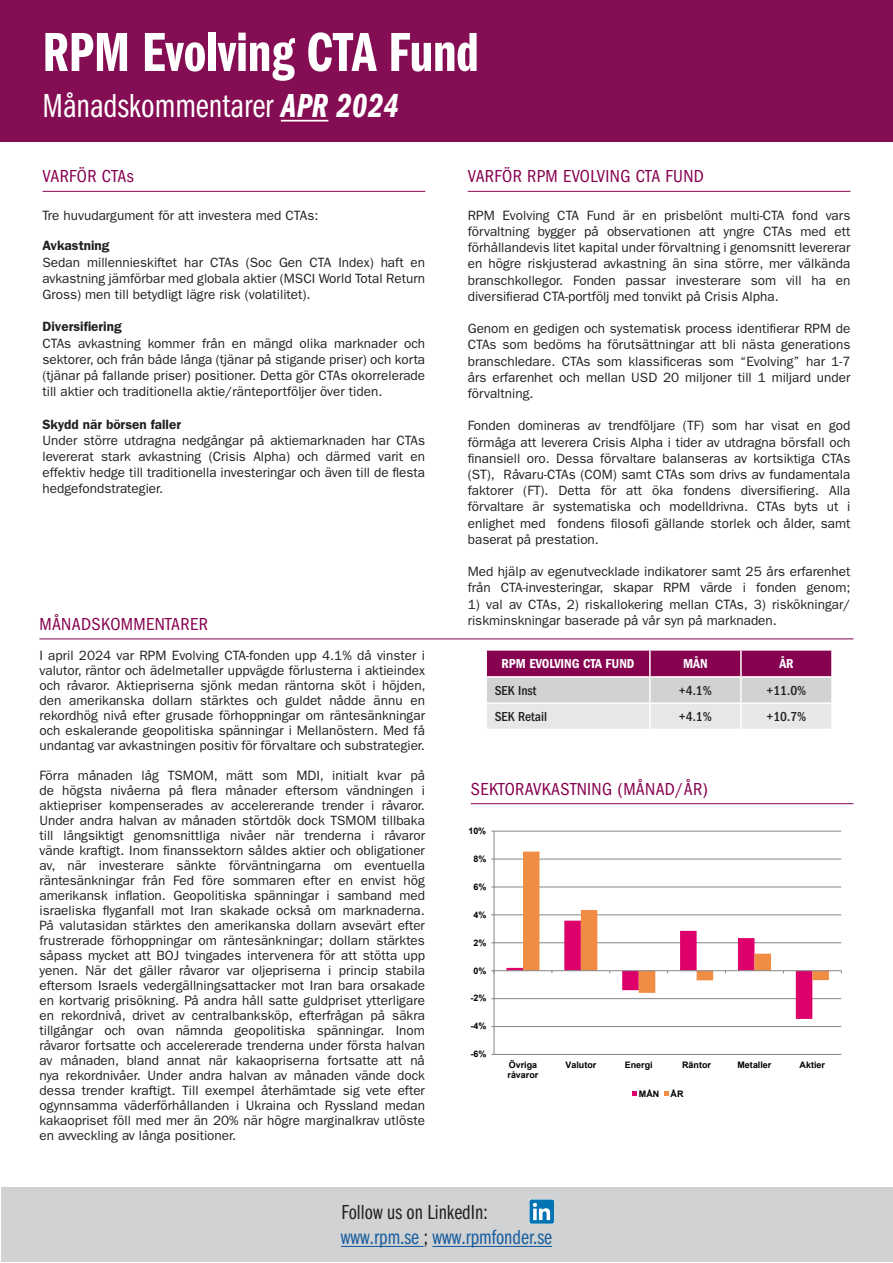
<style>
.page{position:relative;width:893px;height:1263px;background:#fff}
.page>*{position:absolute;margin:0;border:0;box-sizing:border-box;transform-origin:0 0}
.t1{font:57px "ITC Franklin Gothic Std Dm Cp";color:#fff}
.t2{font:34.5px "ITC Franklin Gothic Std Bk Cp";color:#fff}
.t3{font:21px/25.2px "ITC Franklin Gothic Std Bk Cp";color:#175d9e}
.Factsheet_Header{font:condensed 18px "ITC Franklin Gothic Std";letter-spacing:.02em;color:#860150}
.t4{font:13.5px/15px "ITC Franklin Gothic Std";color:#231f20;text-align:justify}
.t5{font:600 13.5px "ITC Franklin Gothic Std";color:#231f20}
.FG_Book_Centered_Bla{font:500 condensed 13.5px "ITC Franklin Gothic Std";color:#231f20}
.Unit_Class_Header{font:13.5px "ITC Franklin Gothic Std Dm Cd";color:#fff}
.t6{font:700 9px/10.4px "Arial";color:#000}
.s1{font-family:"ITC Franklin Gothic Std Dm Cp It"}
.s2{color:#231f20}
</style>
<div class="page">
<div style="left:0;top:0;width:893px;height:141px;background:#850d53"></div>
<div style="left:1px;top:1187px;width:892px;height:75px;background:#d1d2d4"></div>
<hr style="left:341px;top:1246px;width:83px;height:1px;background:#175d9e">
<hr style="left:432px;top:1246px;width:120px;height:1px;background:#175d9e">
<img style="left:529px;top:1199px;width:25px;height:25px">
<hr style="left:281px;top:120px;width:47px;height:2px;background:#fff">
<div style="left:487px;top:651px;width:344px;height:25px;background:#860150"></div>
<div style="left:486px;top:677px;width:164px;height:26px;background:#d1d2d4"></div>
<div style="left:650px;top:677px;width:91px;height:26px;background:#d1d2d4"></div>
<div style="left:741px;top:677px;width:91px;height:26px;background:#d1d2d4"></div>
<div style="left:487px;top:704px;width:253px;height:25px;background:#e6e7e9"></div>
<div style="left:741px;top:703px;width:91px;height:26px;background:#e6e7e9"></div>
<hr style="left:649px;top:651px;width:2px;height:25px;background:#fff">
<hr style="left:740px;top:651px;width:2px;height:25px;background:#fff">
<hr style="left:485px;top:678px;width:2px;height:24px;background:#fff">
<hr style="left:649px;top:678px;width:2px;height:24px;background:#fff">
<hr style="left:740px;top:678px;width:2px;height:24px;background:#fff">
<hr style="left:831px;top:678px;width:2px;height:24px;background:#fff">
<hr style="left:649px;top:704px;width:2px;height:25px;background:#fff">
<hr style="left:740px;top:704px;width:2px;height:25px;background:#fff">
<hr style="left:831px;top:704px;width:2px;height:25px;background:#fff">
<hr style="left:485px;top:676px;width:165px;height:2px;background:#fff">
<hr style="left:650px;top:676px;width:91px;height:2px;background:#fff">
<hr style="left:741px;top:676px;width:92px;height:2px;background:#fff">
<hr style="left:485px;top:702px;width:165px;height:2px;background:#fff">
<hr style="left:650px;top:702px;width:91px;height:2px;background:#fff">
<hr style="left:741px;top:702px;width:92px;height:2px;background:#fff">
<hr style="left:39px;top:638px;width:814px;height:1px;background:#860150">
<hr style="left:43px;top:191px;width:382px;height:1px;background:#860150">
<hr style="left:468px;top:191px;width:382px;height:1px;background:#860150">
<hr style="left:494px;top:1054px;width:347px;height:1px;background:#868686">
<hr style="left:494px;top:1026px;width:347px;height:1px;background:#868686">
<hr style="left:494px;top:998px;width:347px;height:1px;background:#868686">
<hr style="left:494px;top:942px;width:347px;height:1px;background:#868686">
<hr style="left:494px;top:914px;width:347px;height:1px;background:#868686">
<hr style="left:494px;top:887px;width:347px;height:1px;background:#868686">
<hr style="left:494px;top:859px;width:347px;height:1px;background:#868686">
<hr style="left:494px;top:831px;width:347px;height:1px;background:#868686">
<hr style="left:494px;top:831px;width:1px;height:223px;background:#868686">
<hr style="left:494px;top:970px;width:347px;height:1px;background:#868686">
<svg style="left:506px;top:851px;width:323px;height:168px"></svg>
<svg style="left:632px;top:1092px;width:5px;height:4px"></svg>
<svg style="left:664px;top:1092px;width:5px;height:4px"></svg>
<hr style="left:471px;top:803px;width:382px;height:1px;background:#860150">
<p class="t1" style="left:43px;top:21px;width:438px">RPM Evolving CTA Fund</p>
<p class="t2" style="left:43px;top:87px;width:358px">Månadskommentarer <span class="s1">APR 2024</span></p>
<p class="Factsheet_Header" style="left:43px;top:166px;width:93px">VARFÖR CTAs</p>
<p class="t4" style="left:43px;top:208px;width:277px">Tre huvudargument för att investera med CTAs:</p>
<p class="t5" style="left:43px;top:238px;width:68px">Avkastning</p>
<p class="t4" style="left:43px;top:254px;width:384px;line-height:16.2px">Sedan millennieskiftet har CTAs (Soc Gen CTA Index) haft en avkastning jämförbar med globala aktier (MSCI World Total Return Gross) men till betydligt lägre risk (volatilitet).</p>
<p class="t5" style="left:43px;top:319px;width:81px">Diversifiering</p>
<p class="t4" style="left:43px;top:335px;width:384px;line-height:16.2px">CTAs avkastning kommer från en mängd olika marknader och sektorer, och från både långa (tjänar på stigande priser) och korta (tjänar på fallande priser) positioner. Detta gör CTAs okorrelerade till aktier och traditionella aktie/ränteportföljer över tiden.</p>
<p class="t5" style="left:43px;top:416px;width:140px">Skydd när börsen faller</p>
<p class="t4" style="left:43px;top:432px;width:384px;line-height:16.2px">Under större utdragna nedgångar på aktiemarknaden har CTAs levererat stark avkastning (Crisis Alpha) och därmed varit en effektiv hedge till traditionella investeringar och även till de flesta hedgefondstrategier.</p>
<p class="Factsheet_Header" style="left:39px;top:614px;width:170px">MÅNADSKOMMENTARER</p>
<p class="t4" style="left:39px;top:648px;width:388px">I april 2024 var RPM Evolving CTA-fonden upp 4.1% då vinster i valutor, räntor och ädelmetaller uppvägde förlusterna i aktieindex och råvaror. Aktiepriserna sjönk medan räntorna sköt i höjden, den amerikanska dollarn stärktes och guldet nådde ännu en rekordhög nivå efter grusade förhoppningar om räntesänkningar och eskalerande geopolitiska spänningar i Mellanöstern. Med få undantag var avkastningen positiv för förvaltare och substrategier.</p>
<p class="t4" style="left:39px;top:768px;width:387px">Förra månaden låg TSMOM, mätt som MDI, initialt kvar på de högsta nivåerna på flera månader eftersom vändningen i aktiepriser kompenserades av accelererande trender i råvaror.<br>Under andra halvan av månaden störtdök dock TSMOM tillbaka till långsiktigt genomsnittliga nivåer när trenderna i råvaror vände kraftigt. Inom finanssektorn såldes aktier och obligationer av, när investerare sänkte förväntningarna om eventuella räntesänkningar från Fed före sommaren efter en envist hög amerikansk inflation. Geopolitiska spänningar i samband med israeliska flyganfall mot Iran skakade också om marknaderna.<br>På valutasidan stärktes den amerikanska dollarn avsevärt efter frustrerade förhoppningar om räntesänkningar; dollarn stärktes såpass mycket att BOJ tvingades intervenera för att stötta upp yenen. När det gäller råvaror var oljepriserna i princip stabila eftersom Israels vedergällningsattacker mot Iran bara orsakade en kortvarig prisökning. På andra håll satte guldpriset ytterligare en rekordnivå, drivet av centralbanksköp, efterfrågan på säkra tillgångar och ovan nämnda geopolitiska spänningar. Inom råvaror fortsatte och accelererade trenderna under första halvan av månaden, bland annat när kakaopriserna fortsatte att nå nya rekordnivåer. Under andra halvan av månaden vände dock dessa trender kraftigt. Till exempel återhämtade sig vete efter ogynnsamma väderförhållanden i Ukraina och Ryssland medan kakaopriset föll med mer än 20% när högre marginalkrav utlöste en avveckling av långa positioner.</p>
<p class="Factsheet_Header" style="left:468px;top:166px;width:238px">VARFÖR RPM EVOLVING CTA FUND</p>
<p class="t4" style="left:468px;top:207px;width:384px;line-height:16.2px">RPM Evolving CTA Fund är en prisbelönt multi-CTA fond vars förvaltning bygger på observationen att yngre CTAs med ett förhållandevis litet kapital under förvaltning i genomsnitt levererar en högre riskjusterad avkastning än sina större, mer välkända branschkollegor. Fonden passar investerare som vill ha en diversifierad CTA-portfölj med tonvikt på Crisis Alpha.</p>
<p class="t4" style="left:468px;top:321px;width:384px;line-height:16.2px">Genom en gedigen och systematisk process identifierar RPM de CTAs som bedöms ha förutsättningar att bli nästa generations branschledare. CTAs som klassificeras som “Evolving” har 1-7 års erfarenhet och mellan USD 20 miljoner till 1 miljard under förvaltning.</p>
<p class="t4" style="left:468px;top:418px;width:384px;line-height:16.2px">Fonden domineras av trendföljare (TF) som har visat en god förmåga att leverera Crisis Alpha i tider av utdragna börsfall och finansiell oro. Dessa förvaltare balanseras av kortsiktiga CTAs (ST), Råvaru-CTAs (COM) samt CTAs som drivs av fundamentala faktorer (FT). Detta för att öka fondens diversifiering. Alla förvaltare är systematiska och modelldrivna. CTAs byts ut i enlighet med fondens filosofi gällande storlek och ålder, samt baserat på prestation.</p>
<p class="t4" style="left:468px;top:564px;width:384px;line-height:16.2px">Med hjälp av egenutvecklade indikatorer samt 25 års erfarenhet från CTA-investeringar, skapar RPM värde i fonden genom;</p>
<p class="t4" style="left:468px;top:596px;width:384px;line-height:16.2px">1) val av CTAs, 2) riskallokering mellan CTAs, 3) riskökningar/ riskminskningar baserade på vår syn på marknaden.</p>
<p class="Unit_Class_Header" style="left:502px;top:656px;width:134px">RPM EVOLVING CTA FUND</p>
<p class="Unit_Class_Header" style="left:683px;top:656px;width:26px">MÅN</p>
<p class="Unit_Class_Header" style="left:779px;top:656px;width:16px">ÅR</p>
<p class="FG_Book_Centered_Bla" style="left:495px;top:682px;width:43px">SEK Inst</p>
<p class="FG_Book_Centered_Bla" style="left:679px;top:682px;width:35px">+4.1%</p>
<p class="FG_Book_Centered_Bla" style="left:766px;top:682px;width:42px">+11.0%</p>
<p class="FG_Book_Centered_Bla" style="left:495px;top:709px;width:54px">SEK Retail</p>
<p class="FG_Book_Centered_Bla" style="left:679px;top:709px;width:35px">+4.1%</p>
<p class="FG_Book_Centered_Bla" style="left:766px;top:709px;width:42px">+10.7%</p>
<p class="Factsheet_Header" style="left:471px;top:779px;width:239px">SEKTORAVKASTNING (MÅNAD/ÅR)</p>
<p class="t6" style="left:468px;top:826px;width:19px">10%</p>
<p class="t6" style="left:473px;top:854px;width:14px">8%</p>
<p class="t6" style="left:473px;top:881px;width:14px">6%</p>
<p class="t6" style="left:473px;top:909px;width:14px">4%</p>
<p class="t6" style="left:473px;top:937px;width:14px">2%</p>
<p class="t6" style="left:473px;top:965px;width:14px">0%</p>
<p class="t6" style="left:470px;top:993px;width:17px">-2%</p>
<p class="t6" style="left:470px;top:1021px;width:17px">-4%</p>
<p class="t6" style="left:470px;top:1049px;width:17px">-6%</p>
<p class="t6" style="left:507px;top:1060px;width:32px">Övriga råvaror</p>
<p class="t6" style="left:565px;top:1060px;width:32px">Valutor</p>
<p class="t6" style="left:625px;top:1060px;width:29px">Energi</p>
<p class="t6" style="left:682px;top:1060px;width:30px">Räntor</p>
<p class="t6" style="left:737px;top:1060px;width:35px">Metaller</p>
<p class="t6" style="left:800px;top:1060px;width:27px">Aktier</p>
<p class="t6" style="left:639px;top:1088px;width:22px">MÅN</p>
<p class="t6" style="left:671px;top:1088px;width:14px">ÅR</p>
<h3 class="t3" style="left:341px;top:1200px;width:213px"><span class="s2">Follow us on LinkedIn: </span>www.rpm.se <span class="s2">;</span> www.rpmfonder.se</h3>
</div>
